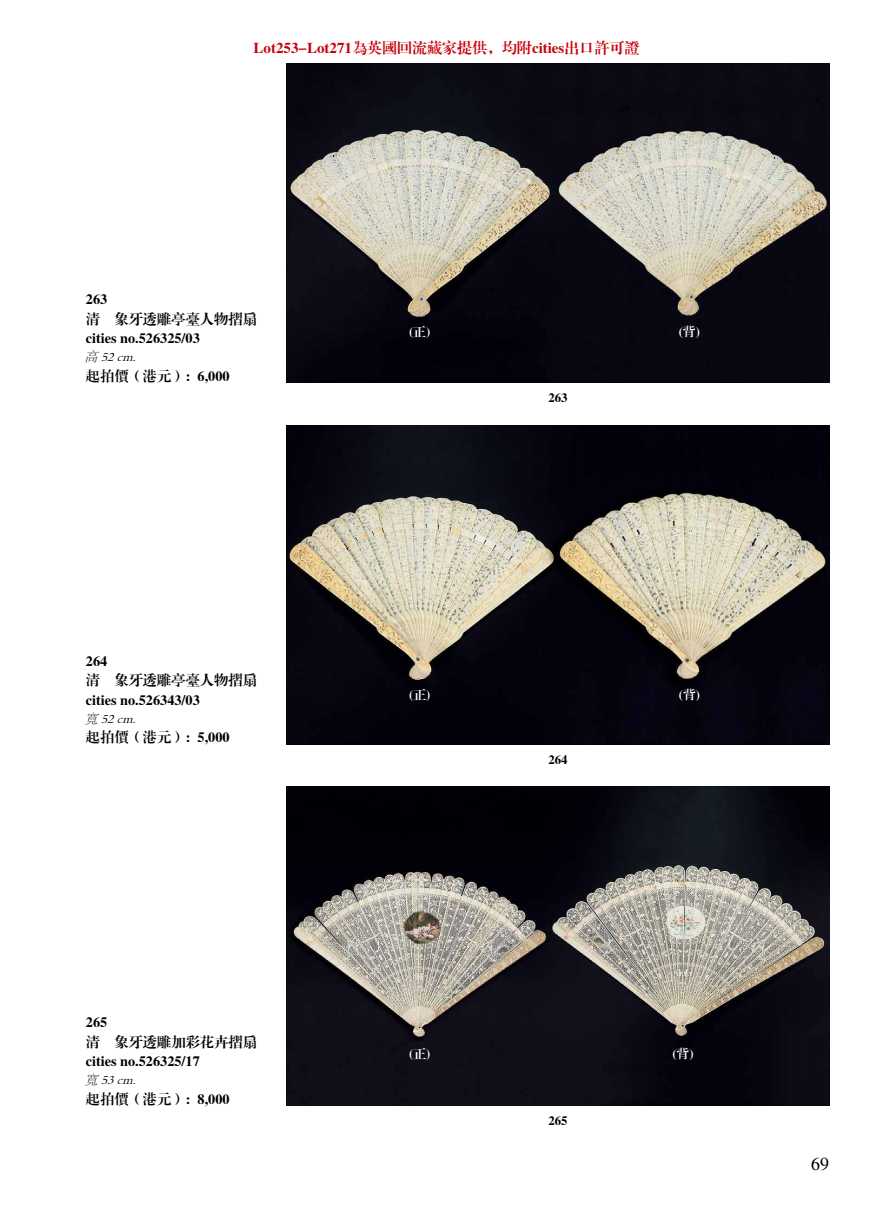
<style>
.page{position:relative;width:893px;height:1212px;background:#fff}
.page>*{position:absolute;margin:0;border:0;box-sizing:border-box;transform-origin:0 0}
.t1{font:18px "Times";color:#000}
.t2{font:15px "FZXBSFW GB1 0";color:#c7000b}
.t3{font:14.25px/19.5px "FZXBSFW GB1 0";color:#000}
.t4{font:italic 12.75px "FZSYFW GB1 0";color:#000}
.t5{font:12.75px "FZXBSFW GB1 0";color:#fff}
.t6{font:12.75px "FZXBSFW GB1 0";color:#000}
</style>
<div class="page">
<img style="left:287px;top:64px;width:542px;height:319px">
<img style="left:286px;top:425px;width:543px;height:319px">
<img style="left:287px;top:787px;width:542px;height:319px">
<p class="t2" style="left:254px;top:40px;width:387px">Lot253-Lot271为英国回流藏家提供，均附cities出口许可证</p>
<p class="t3" style="left:86px;top:290px;width:172px">263<br>清 象牙透雕亭台人物摺扇cities no.526325/03</p>
<p class="t4" style="left:85px;top:350px;width:56px">高 52cm.</p>
<p class="t3" style="left:86px;top:367px;width:145px">起拍价（港元）: 6,000</p>
<p class="t3" style="left:86px;top:651px;width:172px">264<br>清 象牙透雕亭台人物摺扇cities no.526343/03</p>
<p class="t4" style="left:85px;top:712px;width:56px">宽 52cm.</p>
<p class="t3" style="left:86px;top:728px;width:145px">起拍价（港元）: 5,000</p>
<p class="t3" style="left:86px;top:1013px;width:172px">265<br>清 象牙透雕加彩花卉摺扇cities no.526325/17</p>
<p class="t4" style="left:85px;top:1073px;width:56px">宽 53cm.</p>
<p class="t3" style="left:86px;top:1089px;width:145px">起拍价（港元）: 8,000</p>
<p class="t5" style="left:409px;top:325px;width:23px">(正)</p>
<p class="t5" style="left:679px;top:325px;width:23px">(背)</p>
<p class="t6" style="left:548px;top:391px;width:21px">263</p>
<p class="t5" style="left:409px;top:688px;width:23px">(正)</p>
<p class="t5" style="left:679px;top:688px;width:23px">(背)</p>
<p class="t6" style="left:548px;top:752px;width:21px">264</p>
<p class="t5" style="left:409px;top:1046px;width:23px">(正)</p>
<p class="t5" style="left:672px;top:1046px;width:23px">(背)</p>
<p class="t6" style="left:548px;top:1113px;width:21px">265</p>
<p class="t1" style="left:811px;top:1153px;width:19px">69</p>
</div>
